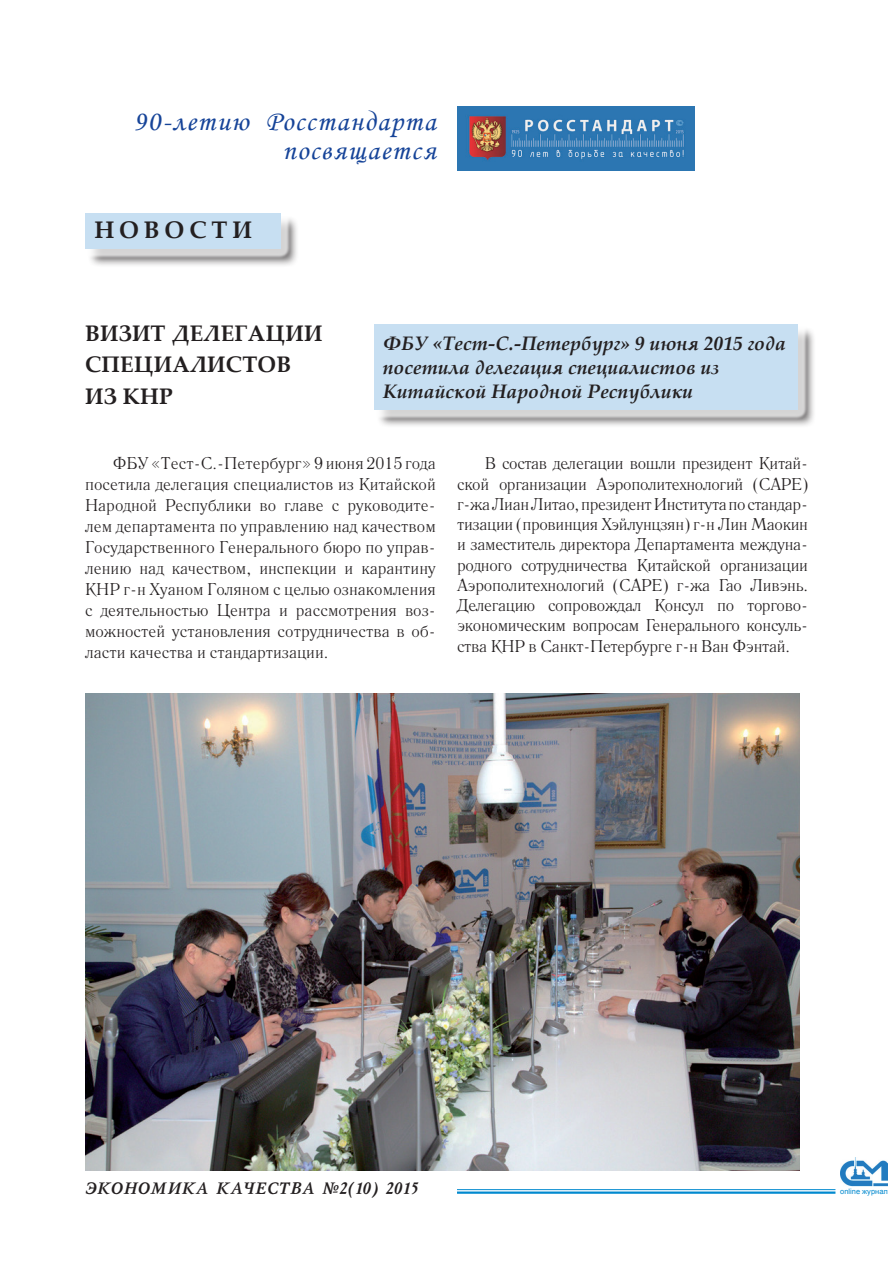
<style>
.page{position:relative;width:893px;height:1263px;background:#fff}
.page>*{position:absolute;margin:0;border:0;box-sizing:border-box;transform-origin:0 0}
.t1{font:28.5px/28.5px "Monotype Corsiva";letter-spacing:.05em;color:#154398;text-align:right}
.t2{font:700 24px "Palatino Linotype";color:#231f20}
.t3{font:700 22.5px/31.5px "Palatino Linotype";letter-spacing:.01em;color:#231f20}
.t4{font:italic 700 19.5px/23.7px "Palatino Linotype";color:#231f20}
.t5{font:16.95px/21px "Literaturnaya";letter-spacing:-.02em;color:#231f20;text-align:justify}
.t6{font:italic 700 16.5px "Mysl C";color:#231f20}
.t7{font:7.5px "Arial";color:#0089cf}
</style>
<div class="page">
<hr style="left:457px;top:1189px;width:378px;height:1px;background:#0089cf">
<hr style="left:457px;top:1191px;width:378px;height:3px;background:#0089cf">
<img style="left:841px;top:1158px;width:46px;height:29px">
<img style="left:457px;top:106px;width:237px;height:64px">
<img style="left:85px;top:693px;width:714px;height:477px">
<div style="left:376px;top:326px;width:441px;height:103px;background:#231f20;opacity:.75"></div>
<div style="left:364px;top:314px;width:444px;height:106px;background:#fff;opacity:.75"></div>
<div style="left:374px;top:324px;width:424px;height:86px;background:#c7dff2"></div>
<div style="left:87px;top:216px;width:213px;height:51px;background:#231f20;opacity:.75"></div>
<div style="left:75px;top:203px;width:216px;height:56px;background:#fff;opacity:.75"></div>
<div style="left:85px;top:213px;width:196px;height:36px;background:#c7dff2"></div>
<h1 class="t1" style="left:134px;top:107px;width:304px">90-летию Росстандарта посвящается</h1>
<h2 class="t2" style="left:94px;top:213px;width:93px">НОВОСТИ</h2>
<h3 class="t3" style="left:85px;top:316px;width:239px">Визит делегации специалистов из КНР</h3>
<p class="t4" style="left:383px;top:331px;width:405px">ФБУ «Тест-С.-Петербург» 9 июня 2015 года посетила делегация специалистов из<br>Китайской Народной Республики</p>
<p class="t5" style="left:85px;top:453px;width:352px;text-indent:28px">ФБУ «Тест-С.-Петербург» 9 июня 2015 года посетила делегация специалистов из Китайской Народной Республики во главе с руководите&shy;лем департамента по управлению над качеством Государственного Генерального бюро по управ&shy;лению над качеством, инспекции и карантину КНР г-н Хуаном Голяном с целью ознакомления с деятельностью Центра и рассмотрения воз&shy;можностей установления сотрудничества в об&shy;ласти качества и стандартизации.</p>
<p class="t5" style="left:457px;top:454px;width:352px;line-height:20.2px;text-align:left;text-indent:28px">В состав делегации вошли президент Китай&shy;ской организации Аэрополитехнологий (CAPE) г-жа Лиан Литао, президент Института по стандар&shy;тизации (провинция Хэйлунцзян) г-н Лин Маокин и заместитель директора Департамента междуна&shy;родного сотрудничества Китайской организации Аэрополитехнологий (CAPE) г-жа Гао Ливэнь.<br>Делегацию сопровождал Консул по торгово&shy;экономическим вопросам Генерального консуль&shy;ства КНР в Санкт-Петербурге г-н Ван Фэнтай.</p>
<p class="t6" style="left:84px;top:1179px;width:336px">ЭКОНОМИКА КАЧЕСТВА №2(10) 2015</p>
<p class="t7" style="left:840px;top:1186px;width:49px">online журнал</p>
</div>
